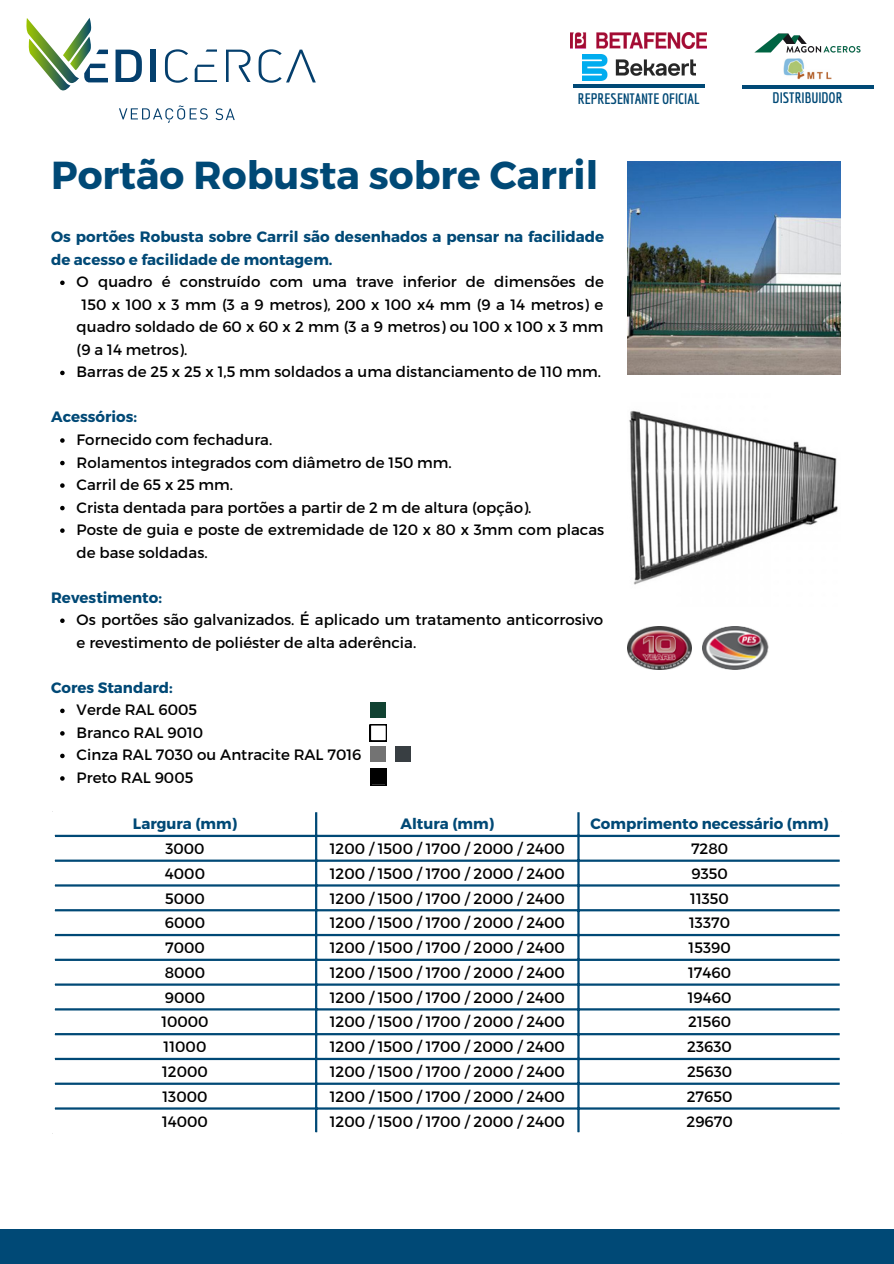
<style>
.page{position:relative;width:894px;height:1264px;background:#fff}
.page>*{position:absolute;margin:0;border:0;box-sizing:border-box;transform-origin:0 0}
.t1{font:700 39px "Montserrat";color:#004976}
.t2{font:15px/22.5px "Montserrat";color:#000}
.t3{font:700 15px/22.5px "Montserrat";color:#004976}
.t4{font:700 14.85px "Economica";color:#004976}
</style>
<div class="page">
<img style="left:627px;top:161px;width:213px;height:213px">
<img style="left:629px;top:410px;width:209px;height:175px">
<img style="left:627px;top:626px;width:64px;height:43px">
<img style="left:702px;top:626px;width:67px;height:43px">
<svg style="left:60px;top:280px;width:5px;height:5px"></svg>
<svg style="left:60px;top:370px;width:5px;height:5px"></svg>
<svg style="left:60px;top:438px;width:5px;height:5px"></svg>
<svg style="left:60px;top:461px;width:5px;height:4px"></svg>
<svg style="left:60px;top:483px;width:5px;height:5px"></svg>
<svg style="left:60px;top:506px;width:5px;height:4px"></svg>
<svg style="left:60px;top:528px;width:5px;height:5px"></svg>
<svg style="left:60px;top:618px;width:5px;height:5px"></svg>
<svg style="left:60px;top:708px;width:5px;height:5px"></svg>
<svg style="left:60px;top:731px;width:5px;height:4px"></svg>
<svg style="left:60px;top:753px;width:5px;height:5px"></svg>
<svg style="left:60px;top:776px;width:5px;height:4px"></svg>
<div style="left:395px;top:746px;width:16px;height:16px;background:#383e42"></div>
<div style="left:370px;top:702px;width:15px;height:16px;background:#114232"></div>
<svg style="left:370px;top:724px;width:17px;height:17px"></svg>
<div style="left:370px;top:746px;width:16px;height:16px;background:#737373"></div>
<svg style="left:370px;top:768px;width:17px;height:17px"></svg>
<svg style="left:55px;top:812px;width:784px;height:320px"></svg>
<hr style="left:315px;top:812px;width:2px;height:320px;background:#004976">
<hr style="left:577px;top:812px;width:2px;height:320px;background:#004976">
<hr style="left:55px;top:834px;width:784px;height:3px;background:#004976">
<hr style="left:55px;top:859px;width:784px;height:2px;background:#004976">
<hr style="left:55px;top:884px;width:784px;height:2px;background:#004976">
<hr style="left:55px;top:909px;width:784px;height:2px;background:#004976">
<hr style="left:55px;top:933px;width:784px;height:3px;background:#004976">
<hr style="left:55px;top:958px;width:784px;height:2px;background:#004976">
<hr style="left:55px;top:983px;width:784px;height:2px;background:#004976">
<hr style="left:55px;top:1008px;width:784px;height:2px;background:#004976">
<hr style="left:55px;top:1033px;width:784px;height:2px;background:#004976">
<hr style="left:55px;top:1057px;width:784px;height:3px;background:#004976">
<hr style="left:55px;top:1082px;width:784px;height:2px;background:#004976">
<hr style="left:55px;top:1107px;width:784px;height:2px;background:#004976">
<div style="left:0;top:1228px;width:893px;height:35px;background:#004976"></div>
<img style="left:783px;top:58px;width:47px;height:22px">
<hr style="left:572px;top:84px;width:132px;height:4px;background:#004976">
<img style="left:570px;top:33px;width:135px;height:16px">
<img style="left:582px;top:55px;width:113px;height:26px">
<img style="left:754px;top:33px;width:106px;height:20px">
<hr style="left:741px;top:85px;width:132px;height:3px;background:#004976">
<svg style="left:26px;top:18px;width:82px;height:72px"></svg>
<svg style="left:115px;top:50px;width:26px;height:32px"></svg>
<div style="left:150px;top:50px;width:6px;height:32px;background:#043f6d"></div>
<svg style="left:165px;top:49px;width:23px;height:34px"></svg>
<svg style="left:119px;top:105px;width:89px;height:18px"></svg>
<svg style="left:195px;top:49px;width:22px;height:33px"></svg>
<svg style="left:226px;top:50px;width:24px;height:32px"></svg>
<svg style="left:215px;top:108px;width:20px;height:12px"></svg>
<svg style="left:258px;top:49px;width:58px;height:34px"></svg>
<p class="t4" style="left:577px;top:90px;width:123px">REPRESENTANTE OFICIAL</p>
<p class="t4" style="left:772px;top:89px;width:72px">DISTRIBUIDOR</p>
<h1 class="t1" style="left:51px;top:149px;width:548px">Portão Robusta sobre Carril</h1>
<p class="t3" style="left:51px;top:225px;width:554px">Os portões Robusta sobre Carril são desenhados a pensar na facilidade de acesso e facilidade de montagem.</p>
<p class="t2" style="left:77px;top:270px;width:528px">O quadro é construído com uma trave inferior de dimensões de</p>
<p class="t2" style="left:82px;top:292px;width:523px">150 x 100 x 3 mm (3 a 9 metros), 200 x 100 x4 mm (9 a 14 metros) e</p>
<p class="t2" style="left:77px;top:315px;width:528px">quadro soldado de 60 x 60 x 2 mm (3 a 9 metros) ou 100 x 100 x 3 mm</p>
<p class="t2" style="left:77px;top:337px;width:112px">(9 a 14 metros).</p>
<p class="t2" style="left:77px;top:360px;width:525px">Barras de 25 x 25 x 1,5 mm soldados a uma distanciamento de 110 mm.</p>
<p class="t3" style="left:51px;top:405px;width:87px">Acessórios:</p>
<p class="t2" style="left:77px;top:427px;width:529px">Fornecido com fechadura.<br>Rolamentos integrados com diâmetro de 150 mm.<br>Carril de 65 x 25 mm.<br>Crista dentada para portões a partir de 2 m de altura (opção).<br>Poste de guia e poste de extremidade de 120 x 80 x 3mm com placas de base soldadas.</p>
<p class="t3" style="left:51px;top:585px;width:112px">Revestimento:</p>
<p class="t2" style="left:77px;top:608px;width:528px">Os portões são galvanizados. É aplicado um tratamento anticorrosivo e revestimento de poliéster de alta aderência.</p>
<p class="t3" style="left:51px;top:675px;width:123px">Cores Standard:</p>
<p class="t2" style="left:77px;top:698px;width:286px">Verde RAL 6005<br>Branco RAL 9010<br>Cinza RAL 7030 ou Antracite RAL 7016<br>Preto RAL 9005</p>
<p class="t3" style="left:133px;top:811px;width:106px">Largura (mm)</p>
<p class="t3" style="left:400px;top:811px;width:95px">Altura (mm)</p>
<p class="t3" style="left:590px;top:811px;width:239px">Comprimento necessário (mm)</p>
<p class="t2" style="left:165px;top:836px;width:41px">3000</p>
<p class="t2" style="left:329px;top:836px;width:237px">1200 / 1500 / 1700 / 2000 / 2400</p>
<p class="t2" style="left:690px;top:836px;width:39px">7280</p>
<p class="t2" style="left:165px;top:861px;width:42px">4000</p>
<p class="t2" style="left:329px;top:861px;width:237px">1200 / 1500 / 1700 / 2000 / 2400</p>
<p class="t2" style="left:691px;top:861px;width:38px">9350</p>
<p class="t2" style="left:165px;top:886px;width:41px">5000</p>
<p class="t2" style="left:329px;top:886px;width:237px">1200 / 1500 / 1700 / 2000 / 2400</p>
<p class="t2" style="left:690px;top:886px;width:40px">11350</p>
<p class="t2" style="left:165px;top:910px;width:42px">6000</p>
<p class="t2" style="left:329px;top:910px;width:237px">1200 / 1500 / 1700 / 2000 / 2400</p>
<p class="t2" style="left:689px;top:910px;width:42px">13370</p>
<p class="t2" style="left:165px;top:935px;width:41px">7000</p>
<p class="t2" style="left:329px;top:935px;width:237px">1200 / 1500 / 1700 / 2000 / 2400</p>
<p class="t2" style="left:688px;top:935px;width:44px">15390</p>
<p class="t2" style="left:165px;top:960px;width:42px">8000</p>
<p class="t2" style="left:329px;top:960px;width:237px">1200 / 1500 / 1700 / 2000 / 2400</p>
<p class="t2" style="left:688px;top:960px;width:44px">17460</p>
<p class="t2" style="left:165px;top:985px;width:42px">9000</p>
<p class="t2" style="left:329px;top:985px;width:237px">1200 / 1500 / 1700 / 2000 / 2400</p>
<p class="t2" style="left:687px;top:985px;width:45px">19460</p>
<p class="t2" style="left:161px;top:1010px;width:49px">10000</p>
<p class="t2" style="left:329px;top:1010px;width:237px">1200 / 1500 / 1700 / 2000 / 2400</p>
<p class="t2" style="left:688px;top:1010px;width:44px">21560</p>
<p class="t2" style="left:163px;top:1034px;width:44px">11000</p>
<p class="t2" style="left:329px;top:1034px;width:237px">1200 / 1500 / 1700 / 2000 / 2400</p>
<p class="t2" style="left:687px;top:1034px;width:46px">23630</p>
<p class="t2" style="left:162px;top:1059px;width:47px">12000</p>
<p class="t2" style="left:329px;top:1059px;width:237px">1200 / 1500 / 1700 / 2000 / 2400</p>
<p class="t2" style="left:686px;top:1059px;width:47px">25630</p>
<p class="t2" style="left:162px;top:1084px;width:47px">13000</p>
<p class="t2" style="left:329px;top:1084px;width:237px">1200 / 1500 / 1700 / 2000 / 2400</p>
<p class="t2" style="left:686px;top:1084px;width:47px">27650</p>
<p class="t2" style="left:162px;top:1109px;width:47px">14000</p>
<p class="t2" style="left:329px;top:1109px;width:237px">1200 / 1500 / 1700 / 2000 / 2400</p>
<p class="t2" style="left:686px;top:1109px;width:48px">29670</p>
</div>
